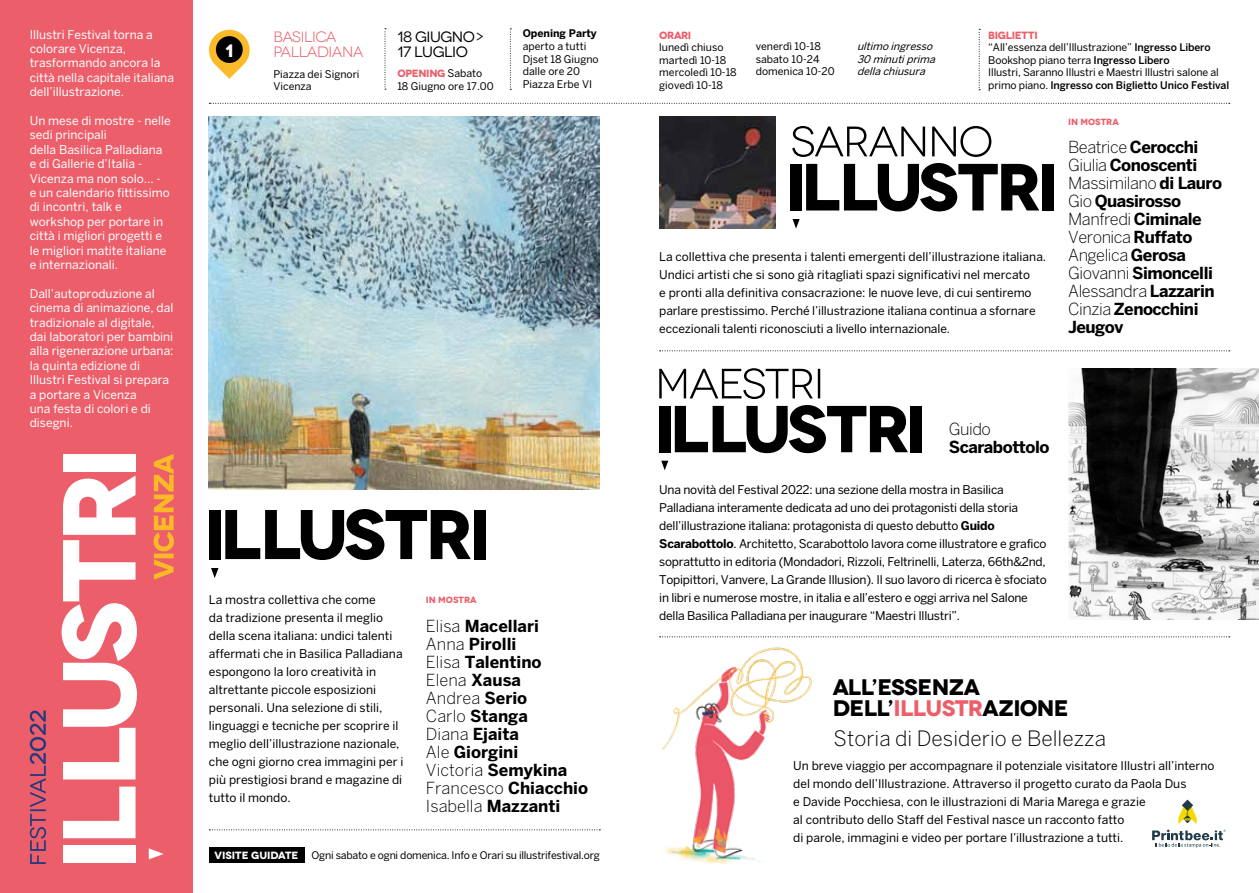
<style>
.page{position:relative;width:1259px;height:893px;background:#fff}
.page>*{position:absolute;margin:0;border:0;box-sizing:border-box;transform-origin:0 0}
.t1{font:700 22.5px/21px "Novecentowide";letter-spacing:-.03em;color:#000}
.t2{font:300 21px "Benton Sans";color:#000}
.t3{font:700 18px "Novecentowide";color:#fff}
.t4{font:700 16.5px/18px "Benton Sans";letter-spacing:-.03em;color:#000}
.t5{font:700 16.5px/18px "Benton Sans";color:#000}
.t6{font:300 16.5px "Benton Sans";letter-spacing:-.03em;color:#000}
.t7{font:15px/15px "Novecentowide";letter-spacing:-.04em;color:#ec5f6a}
.t8{font:15px/15px "Novecentowide";letter-spacing:-.03em;color:#000}
.t9{font:12px/18px "Benton Sans";color:#000}
.t10{font:12px/14.4px "Benton Sans";color:#fff}
.t11{font:12px/18px "Benton Sans";letter-spacing:-.02em;color:#000}
.t12{font:10.5px/12.6px "Benton Sans";color:#000}
.t13{font:10.5px "Benton Sans";letter-spacing:-.02em;color:#000}
.t14{font:italic 10.5px/12.6px "Benton Sans";color:#000}
.t15{font:700 10.5px "Novecentowide";letter-spacing:-.03em;color:#ec5f6a}
.t16{font:700 10.5px "Novecentowide";color:#fff}
.t17{font:700 10.5px "Benton Sans";color:#000}
.t18{font:700 9px "Novecentowide";color:#ec5f6a}
.s1{font-family:"Benton Sans";font-weight:400;color:#000}
.s2{font-weight:300}
.s3{font-weight:500}
.s4{font-weight:700}
.s5{color:#ec5f6a}
</style>
<div class="page">
<div style="left:0;top:0;width:193px;height:893px;background:#ec5f6a"></div>
<svg style="left:209px;top:29px;width:41px;height:50px"></svg>
<div style="left:63px;top:845px;width:72px;height:17px;background:#fff"></div>
<svg style="left:63px;top:787px;width:72px;height:51px"></svg>
<div style="left:63px;top:454px;width:72px;height:17px;background:#fff"></div>
<svg style="left:62px;top:476px;width:75px;height:303px"></svg>
<svg style="left:149px;top:848px;width:15px;height:11px"></svg>
<svg style="left:153px;top:454px;width:21px;height:126px"></svg>
<svg style="left:30px;top:711px;width:16px;height:153px"></svg>
<svg style="left:209px;top:103px;width:1020px;height:1px"></svg>
<svg style="left:384px;top:28px;width:2px;height:62px"></svg>
<svg style="left:978px;top:29px;width:2px;height:61px"></svg>
<div style="left:209px;top:510px;width:12px;height:49px;background:#000"></div>
<div style="left:474px;top:510px;width:11px;height:49px;background:#000"></div>
<svg style="left:225px;top:509px;width:246px;height:51px"></svg>
<svg style="left:211px;top:568px;width:7px;height:10px"></svg>
<img style="left:209px;top:117px;width:391px;height:372px">
<div style="left:659px;top:406px;width:11px;height:46px;background:#000"></div>
<div style="left:910px;top:406px;width:12px;height:46px;background:#000"></div>
<svg style="left:675px;top:405px;width:233px;height:48px"></svg>
<svg style="left:661px;top:461px;width:7px;height:9px"></svg>
<svg style="left:659px;top:368px;width:161px;height:31px"></svg>
<img style="left:1068px;top:368px;width:191px;height:251px">
<img style="left:659px;top:116px;width:117px;height:113px">
<div style="left:790px;top:164px;width:12px;height:46px;background:#000"></div>
<div style="left:1042px;top:164px;width:11px;height:46px;background:#000"></div>
<svg style="left:806px;top:163px;width:233px;height:48px"></svg>
<svg style="left:792px;top:219px;width:7px;height:10px"></svg>
<svg style="left:792px;top:126px;width:199px;height:31px"></svg>
<svg style="left:659px;top:350px;width:570px;height:1px"></svg>
<svg style="left:816px;top:636px;width:413px;height:1px"></svg>
<img style="left:659px;top:636px;width:157px;height:228px">
<div style="left:216px;top:36px;width:27px;height:27px;background:#000;border-radius:50%"></div>
<svg style="left:1152px;top:800px;width:73px;height:48px"></svg>
<svg style="left:209px;top:829px;width:391px;height:1px"></svg>
<div style="left:209px;top:848px;width:95px;height:15px;background:#000"></div>
<svg style="left:510px;top:29px;width:1px;height:61px"></svg>
<p class="t10" style="left:30px;top:27px;width:146px">Illustri Festival torna a colorare Vicenza, trasformando ancora la città nella capitale italiana dell’illustrazione.</p>
<p class="t10" style="left:30px;top:113px;width:142px">Un mese di mostre - nelle sedi principali<br>della Basilica Palladiana e di Gallerie d’Italia -<br>Vicenza ma non solo... -<br>e un calendario fittissimo di incontri, talk e workshop per portare in città i migliori progetti e le migliori matite italiane e internazionali.</p>
<p class="t10" style="left:30px;top:286px;width:145px">Dall’autoproduzione al cinema di animazione, dal tradizionale al digitale, dai laboratori per bambini alla rigenerazione urbana: la quinta edizione di<br>Illustri Festival si prepara a portare a Vicenza<br>una festa di colori e di disegni.</p>
<h3 class="t3" style="left:225px;top:40px;width:10px">1</h3>
<p class="t7" style="left:273px;top:29px;width:92px">BASILICA<br>PALLADIANA</p>
<p class="t12" style="left:273px;top:68px;width:88px;line-height:12px">Piazza dei Signori<br>Vicenza</p>
<p class="t8" style="left:397px;top:29px;width:89px">18 GIUGNO&gt;<br>17 luglio</p>
<p class="t15" style="left:397px;top:67px;width:86px">OPENING <span class="s1">Sabato</span></p>
<p class="t12" style="left:397px;top:79px;width:98px">18 Giugno ore 17.00</p>
<p class="t17" style="left:523px;top:27px;width:76px">Opening Party</p>
<p class="t12" style="left:523px;top:40px;width:77px">aperto a tutti<br>Djset 18 Giugno dalle ore 20<br>Piazza Erbe VI</p>
<p class="t9" style="left:209px;top:590px;width:196px">La mostra collettiva che come<br>da tradizione presenta il meglio della scena italiana: undici talenti affermati che in Basilica Palladiana espongono la loro creatività in altrettante piccole esposizioni personali. Una selezione di stili, linguaggi e tecniche per scoprire il meglio dell’illustrazione nazionale, che ogni giorno crea immagini per i più prestigiosi brand e magazine di tutto il mondo.</p>
<p class="t18" style="left:426px;top:594px;width:52px">IN MOSTRA</p>
<h3 class="t5" style="left:426px;top:616px;width:164px"><span class="s2">Elisa</span> Macellari<br><span class="s2">Anna</span> Pirolli<br><span class="s2">Elisa</span> Talentino<br><span class="s2">Elena</span> Xausa<br><span class="s2">Andrea</span> Serio<br><span class="s2">Carlo</span> Stanga<br><span class="s2">Diana</span> Ejaita<br><span class="s2">Ale</span> Giorgini<br><span class="s2">Victoria</span> Semykina<br><span class="s2">Francesco</span> Chiacchio<br><span class="s2">Isabella</span> Mazzanti</h3>
<p class="t16" style="left:215px;top:849px;width:85px">VISITE GUIDATE</p>
<p class="t13" style="left:312px;top:849px;width:290px">Ogni sabato e ogni domenica. Info e Orari su illustrifestival.org</p>
<p class="t15" style="left:659px;top:28px;width:34px">ORARI</p>
<p class="t12" style="left:659px;top:41px;width:79px">lunedì chiuso martedì 10-18 mercoledì 10-18 giovedì 10-18</p>
<p class="t12" style="left:755px;top:40px;width:80px">venerdì 10-18 sabato 10-24 domenica 10-20</p>
<p class="t14" style="left:857px;top:40px;width:83px">ultimo ingresso<br>30 minutiprima dellachiusura</p>
<p class="t15" style="left:988px;top:28px;width:51px">BIGLIETTI</p>
<p class="t12" style="left:988px;top:41px;width:242px">“All’essenza dell’Illustrazione” <span class="s3">Ingresso Libero </span>Bookshop piano terra <span class="s3">Ingresso Libero<br></span>Illustri, Saranno Illustri e Maestri Illustri salone al primo piano. <span class="s3">Ingresso con Biglietto Unico Festival</span></p>
<p class="t18" style="left:1068px;top:116px;width:52px">IN MOSTRA</p>
<p class="t9" style="left:659px;top:247px;width:388px">La collettiva che presenta i talenti emergenti dell’illustrazione italiana.<br>Undici artisti che si sono già ritagliati spazi significativi nel mercato<br>e pronti alla definitiva consacrazione: le nuove leve, di cui sentiremo parlare prestissimo. Perché l’illustrazione italiana continua a sfornare eccezionali talenti riconosciuti a livello internazionale.</p>
<h3 class="t4" style="left:1068px;top:138px;width:155px"><span class="s2">Beatrice</span> Cerocchi<br><span class="s2">Giulia</span> Conoscenti<br><span class="s2">Massimilano</span> di Lauro<br><span class="s2">Gio</span> Quasirosso<br><span class="s2">Manfredi</span> Ciminale<br><span class="s2">Veronica</span> Ruffato<br><span class="s2">Angelica</span> Gerosa<br><span class="s2">Giovanni</span> Simoncelli<br><span class="s2">Alessandra</span> Lazzarin<br><span class="s2">Cinzia</span> Zenocchini<br>Jeugov</h3>
<h3 class="t6" style="left:949px;top:419px;width:44px">Guido</h3>
<h3 class="t4" style="left:949px;top:438px;width:102px">Scarabottolo</h3>
<p class="t11" style="left:659px;top:480px;width:389px">Una novità del Festival 2022: una sezione della mostra in Basilica Palladiana interamente dedicata ad uno dei protagonisti della storia dell’illustrazione italiana: protagonista di questo debutto <span class="s4">Guido Scarabottolo</span>. Architetto, Scarabottolo lavora come illustratore e grafico soprattutto in editoria (Mondadori, Rizzoli, Feltrinelli, Laterza, 66th&amp;2nd, Topipittori, Vanvere, La Grande Illusion). Il suo lavoro di ricerca è sfociato in libri e numerose mostre, in italia e all’estero e oggi arriva nel Salone della Basilica Palladiana per inaugurare “Maestri Illustri”.</p>
<h1 class="t1" style="left:833px;top:676px;width:237px">ALL’ESSENZA<br>DELL’<span class="s5">ILLUSTR</span>AZIONE</h1>
<h2 class="t2" style="left:833px;top:726px;width:274px">Storia di Desiderio e Bellezza</h2>
<p class="t9" style="left:793px;top:756px;width:423px">Un breve viaggio per accompagnare il potenziale visitatore Illustri all’interno del mondo dell’Illustrazione. Attraverso il progetto curato da Paola Dus<br>e Davide Pocchiesa, con le illustrazioni di Maria Marega e grazie<br>al contributo dello Staff del Festival nasce un racconto fatto<br>di parole, immagini e video per portare l’illustrazione a tutti.</p>
</div>
